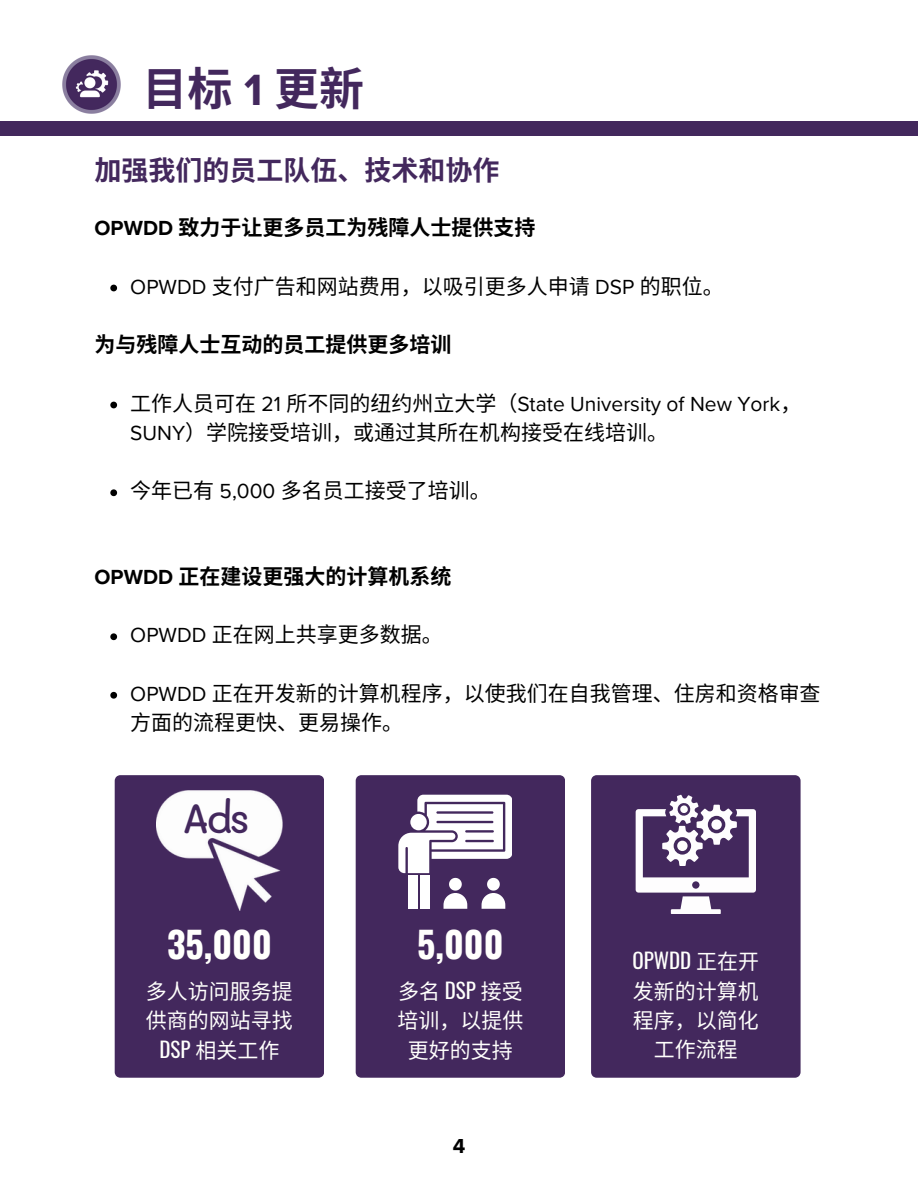
<style>
.page{position:relative;width:918px;height:1188px;background:#fff}
.page>*{position:absolute;margin:0;border:0;box-sizing:border-box;transform-origin:0 0}
.t1{font:700 45px "Noto Sans CJ Ksc";color:#43285d}
.t2{font:500 40.5px "Mali";color:#43285d}
.t3{font:700 36px "Oswald";color:#fffffc}
.t4{font:700 27px "Noto Sans CJ Ksc";color:#43285d}
.t5{font:21px/29.2px "Noto Sans CJ Ksc";color:#000}
.t6{font:21px/29.2px "Noto Sans CJ Ksc";color:#fffffc;text-align:center}
.t7{font:700 21px "Noto Sans CJ Ksc";color:#000}
.t8{font:700 21px "Proxima Nova";color:#000}
.s1{font-family:"Proxima Nova"}
.s2{font-family:"Oswald"}
</style>
<div class="page">
<div style="left:356px;top:775px;width:209px;height:303px;background:#43285d"></div>
<div style="left:591px;top:775px;width:210px;height:303px;background:#43285d"></div>
<div style="left:115px;top:775px;width:209px;height:303px;background:#43285d"></div>
<img style="left:62px;top:55px;width:59px;height:59px">
<svg style="left:636px;top:795px;width:120px;height:119px"></svg>
<div style="left:0;top:121px;width:918px;height:14px;background:#43285d"></div>
<svg style="left:398px;top:795px;width:114px;height:113px"></svg>
<svg style="left:110px;top:285px;width:7px;height:6px"></svg>
<svg style="left:110px;top:402px;width:7px;height:6px"></svg>
<svg style="left:110px;top:489px;width:7px;height:7px"></svg>
<svg style="left:110px;top:633px;width:7px;height:7px"></svg>
<svg style="left:110px;top:692px;width:7px;height:7px"></svg>
<img style="left:156px;top:791px;width:126px;height:119px">
<p class="t1" style="left:143px;top:53px;width:223px">目标<span class="s1">1</span>更新</p>
<p class="t4" style="left:95px;top:149px;width:406px">加强我们的员工队伍、技术和协作</p>
<p class="t7" style="left:95px;top:211px;width:442px"><span class="s1">OPWDD</span> 致力于让更多员工为残障人士提供支持</p>
<h1 class="t5" style="left:130px;top:270px;width:595px"><span class="s1">OPWDD</span> 支付广告和网站费用，以吸引更多人申请 <span class="s1">DSP</span> 的职位。</h1>
<h4 class="t7" style="left:95px;top:328px;width:358px">为与残障人士互动的员工提供更多培训</h4>
<h5 class="t5" style="left:130px;top:387px;width:673px">工作人员可在 <span class="s1">21</span> 所不同的纽约州立大学（<span class="s1">State University of New York</span>，<br><span class="s1">SUNY</span>）学院接受培训，或通过其所在机构接受在线培训。</h5>
<p class="t5" style="left:130px;top:475px;width:362px">今年已有 <span class="s1">5,000</span> 多名员工接受了培训。</p>
<p class="t7" style="left:95px;top:560px;width:358px"><span class="s1">OPWDD</span> 正在建设更强大的计算机系统</p>
<p class="t5" style="left:130px;top:619px;width:314px"><span class="s1">OPWDD</span> 正在网上共享更多数据。</p>
<p class="t5" style="left:130px;top:677px;width:692px"><span class="s1">OPWDD</span> 正在开发新的计算机程序，以使我们在自我管理、住房和资格审查方面的流程更快、更易操作。</p>
<h6 class="t2" style="left:182px;top:790px;width:70px">Ads</h6>
<h6 class="t3" style="left:167px;top:916px;width:106px">35,000</h6>
<p class="t3" style="left:417px;top:916px;width:88px">5,000</p>
<h3 class="t6" style="left:146px;top:976px;width:148px">多人访问服务提供商的网站寻找<br><span class="s2">DSP</span> 相关工作</h3>
<h6 class="t6" style="left:397px;top:976px;width:127px">多名 <span class="s2">DSP</span> 接受培训，以提供更好的支持</h6>
<p class="t8" style="left:453px;top:1134px;width:14px">4</p>
<h3 class="t6" style="left:633px;top:946px;width:128px"><span class="s2">OPWDD</span> 正在开发新的计算机程序，以简化工作流程</h3>
</div>
